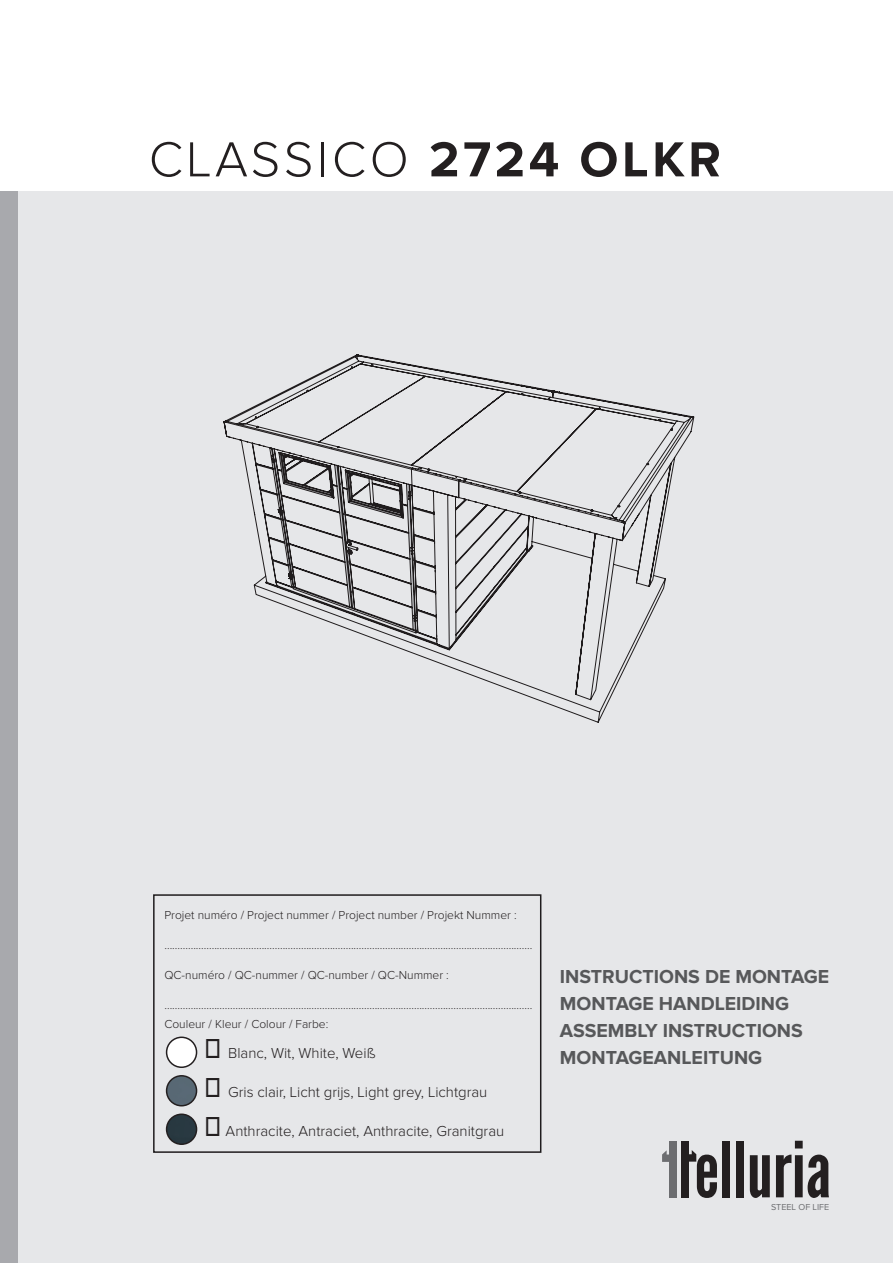
<style>
.page{position:relative;width:893px;height:1263px;background:#fff}
.page>*{position:absolute;margin:0;border:0;box-sizing:border-box;transform-origin:0 0}
.t1{font:300 51px "Proxima Nova";letter-spacing:.07em;color:#231f20}
.t2{font:700 19.5px "Proxima Nova";color:#57585a}
.t3{font:300 15px "Proxima Nova";color:#231f20}
.t4{font:300 12px "Proxima Nova";color:#231f20}
.t5{font:9px "Proxima Nova";color:#6c6d70}
.s1{font-weight:700}
.s2{font-family:"Segoe UI";font-weight:400;font-size:27px}
</style>
<div class="page">
<div style="left:0;top:191px;width:893px;height:1072px;background:#e6e7e9"></div>
<div style="left:0;top:191px;width:17px;height:1072px;background:#a8a9ad"></div>
<div style="left:669px;top:1141px;width:8px;height:56px;background:#6c6d70"></div>
<div style="left:681px;top:1141px;width:8px;height:56px;background:#231f20"></div>
<div style="left:722px;top:1141px;width:8px;height:56px;background:#231f20"></div>
<div style="left:736px;top:1141px;width:8px;height:56px;background:#231f20"></div>
<svg style="left:750px;top:1155px;width:20px;height:43px"></svg>
<svg style="left:776px;top:1141px;width:53px;height:57px"></svg>
<svg style="left:689px;top:1150px;width:28px;height:48px"></svg>
<svg style="left:662px;top:1150px;width:7px;height:12px"></svg>
<div style="left:153px;top:894px;width:388px;height:259px;border:2px solid #231f20"></div>
<img style="left:167px;top:1114px;width:30px;height:30px;border-radius:15px">
<div style="left:166px;top:1113px;width:31px;height:32px;border:2px solid #231f20;border-radius:50%"></div>
<img style="left:167px;top:1076px;width:30px;height:30px;border-radius:15px">
<div style="left:166px;top:1075px;width:31px;height:31px;border:2px solid #231f20;border-radius:50%"></div>
<div style="left:167px;top:1037px;width:30px;height:30px;background:#fff;border-radius:50%"></div>
<div style="left:166px;top:1036px;width:31px;height:32px;border:2px solid #231f20;border-radius:50%"></div>
<svg style="left:223px;top:354px;width:472px;height:369px"></svg>
<p class="t1" style="left:149px;top:136px;width:574px">CLASSICO <span class="s1">2724 OLKR</span></p>
<p class="t4" style="left:164px;top:909px;width:354px">Projet numéro / Project nummer / Project number / Projekt Nummer :</p>
<p class="t4" style="left:164px;top:939px;width:369px">............................................................................................................................................</p>
<p class="t4" style="left:164px;top:969px;width:286px">QC-numéro / QC-nummer / QC-number / QC-Nummer :</p>
<p class="t4" style="left:164px;top:999px;width:369px">............................................................................................................................................</p>
<p class="t4" style="left:164px;top:1019px;width:165px">Couleur / Kleur / Colour / Farbe:</p>
<p class="t3" style="left:204px;top:1046px;width:173px"><span class="s2">❏</span> Blanc, Wit, White, Weiß</p>
<p class="t3" style="left:204px;top:1085px;width:285px"><span class="s2">❏</span> Gris clair, Licht grijs, Light grey, Lichtgrau</p>
<p class="t3" style="left:204px;top:1124px;width:302px"><span class="s2">❏</span> Anthracite, Antraciet, Anthracite, Granitgrau</p>
<p class="t2" style="left:560px;top:965px;width:271px">INSTRUCTIONS DE MONTAGE</p>
<p class="t2" style="left:560px;top:992px;width:231px">MONTAGE HANDLEIDING</p>
<p class="t2" style="left:560px;top:1019px;width:244px">ASSEMBLY INSTRUCTIONS</p>
<p class="t2" style="left:560px;top:1046px;width:204px">MONTAGEANLEITUNG</p>
<p class="t5" style="left:771px;top:1202px;width:60px">STEEL OF LIFE</p>
</div>
